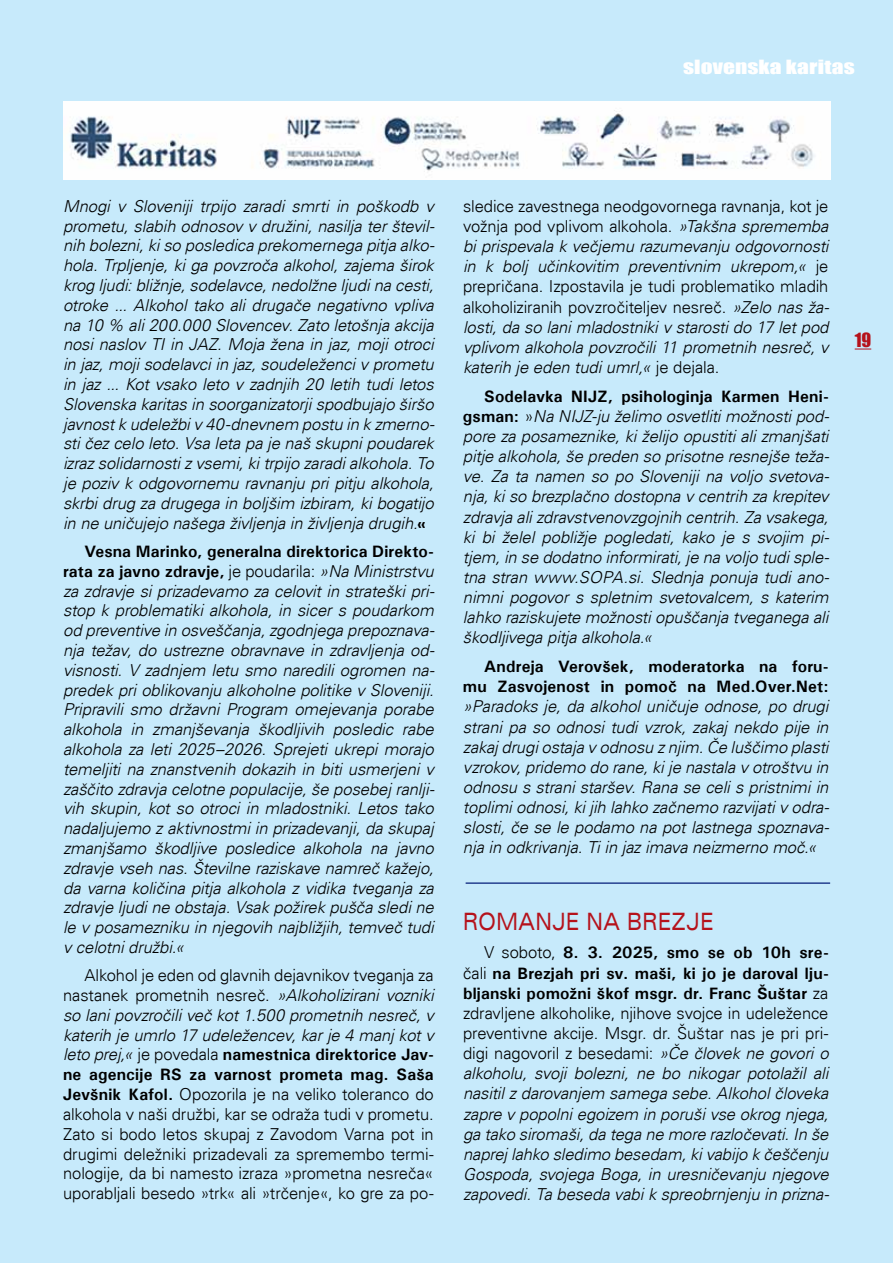
<style>
.page{position:relative;width:893px;height:1263px;background:#c7eafb}
.page>*{position:absolute;margin:0;border:0;box-sizing:border-box;transform-origin:0 0}
.t1{font:expanded 24px "Univers";letter-spacing:.005em;color:#b5121b;scale:.78 1}
.t2{font:18px "Impact";letter-spacing:.005em;color:#fff;scale:1.3 1}
.t3{font:18px "Impact";color:#b5121b}
.t4{font:italic 300 16.5px/20.1px "Univers";letter-spacing:-.005em;color:#000;text-align:justify}
.t5{font:300 16.5px/19.8px "Univers";letter-spacing:-.005em;color:#000;text-align:justify}
.t6{font:700 16.5px/20.1px "Univers";letter-spacing:.005em;color:#000;text-align:right}
.s1{font-weight:700;font-style:normal}
.s2{font-style:normal}
.s3{font-style:italic}
.s4{font-weight:700}
</style>
<div class="page">
<svg style="left:855px;top:349px;width:16px;height:1px"></svg>
<img style="left:63px;top:102px;width:767px;height:78px">
<hr style="left:466px;top:882px;width:364px;height:2px;background:#25408f">
<p class="t2" style="left:683px;top:53px;width:133px">slovenska karitas</p>
<p class="t4" style="left:63px;top:196px;width:373px">Mnogi v Sloveniji trpijo zaradi smrti in poškodb v prometu, slabih odnosov v družini, nasilja ter števil&shy;nih bolezni, ki so posledica prekomernega pitja alko&shy;hola. Trpljenje, ki ga povzroča alkohol, zajema širok krog ljudi: bližnje, sodelavce, nedolžne ljudi na cesti, otroke ... Alkohol tako ali drugače negativno vpliva na 10 % ali 200.000 Slovencev. Zato letošnja akcija nosi naslov TI in JAZ. Moja žena in jaz, moji otroci in jaz, moji sodelavci in jaz, soudeleženci v prometu in jaz ... Kot vsako leto v zadnjih 20 letih tudi letos Slovenska karitas in soorganizatorji spodbujajo širšo javnost k udeležbi v 40-dnevnem postu in k zmerno&shy;sti čez celo leto. Vsa leta pa je naš skupni poudarek izraz solidarnosti z vsemi, ki trpijo zaradi alkohola. To je poziv k odgovornemu ravnanju pri pitju alkohola, skrbi drug za drugega in boljšim izbiram, ki bogatijo in ne uničujejo našega življenja in življenja drugih.<span class="s1">«</span></p>
<p class="t4" style="left:63px;top:541px;width:373px;text-indent:21px"><span class="s1">Vesna Marinko, generalna direktorica Direkto&shy;rata za javno zdravje,</span> <span class="s2">je poudarila:</span> »Na Ministrstvu za zdravje si prizadevamo za celovit in strateški pri&shy;stop k problematiki alkohola, in sicer s poudarkom od preventive in osveščanja, zgodnjega prepoznava&shy;nja težav, do ustrezne obravnave in zdravljenja od&shy;visnosti. V zadnjem letu smo naredili ogromen na&shy;predek pri oblikovanju alkoholne politike v Sloveniji.<br>Pripravili smo državni Program omejevanja porabe alkohola in zmanjševanja škodljivih posledic rabe alkohola za leti 2025–2026. Sprejeti ukrepi morajo temeljiti na znanstvenih dokazih in biti usmerjeni v zaščito zdravja celotne populacije, še posebej ranlji&shy;vih skupin, kot so otroci in mladostniki. Letos tako nadaljujemo z aktivnostmi in prizadevanji, da skupaj zmanjšamo škodljive posledice alkohola na javno zdravje vseh nas. Številne raziskave namreč kažejo, da varna količina pitja alkohola z vidika tveganja za zdravje ljudi ne obstaja. Vsak požirek pušča sledi ne le v posamezniku in njegovih najbližjih, temveč tudi v celotni družbi.«</p>
<p class="t5" style="left:63px;top:965px;width:372px;text-indent:21px">Alkohol je eden od glavnih dejavnikov tveganja za nastanek prometnih nesreč. <span class="s3">»Alkoholizirani vozniki so lani povzročili več kot 1.500 prometnih nesreč, v katerih je umrlo 17 udeležencev, kar je 4 manj kot v leto prej,«</span> je povedala <span class="s4">namestnica direktorice Jav&shy;ne agencije RS za varnost prometa mag. Saša Jevšnik Kafol.</span> Opozorila je na veliko toleranco do alkohola v naši družbi, kar se odraža tudi v prometu.<br>Zato si bodo letos skupaj z Zavodom Varna pot in drugimi deležniki prizadevali za spremembo termi&shy;nologije, da bi namesto izraza »prometna nesreča« uporabljali besedo »trk« ali »trčenje«, ko gre za po-</p>
<p class="t4" style="left:463px;top:196px;width:368px"><span class="s2">sledice zavestnega neodgovornega ravnanja, kot je vožnja pod vplivom alkohola.</span> »Takšna sprememba bi prispevala k večjemu razumevanju odgovornosti in k bolj učinkovitim preventivnim ukrepom,« <span class="s2">je prepričana. Izpostavila je tudi problematiko mladih alkoholiziranih povzročiteljev nesreč.</span> »Zelo nas ža&shy;losti, da so lani mladostniki v starosti do 17 let pod vplivom alkohola povzročili 11 prometnih nesreč, v katerih je eden tudi umrl,« <span class="s2">je dejala.</span></p>
<p class="t4" style="left:463px;top:386px;width:368px;text-indent:21px"><span class="s1">Sodelavka NIJZ, psihologinja Karmen Heni&shy;gsman:</span> <span class="s2">»</span>Na NIJZ-ju želimo osvetliti možnosti pod&shy;pore za posameznike, ki želijo opustiti ali zmanjšati pitje alkohola, še preden so prisotne resnejše teža&shy;ve. Za ta namen so po Sloveniji na voljo svetova&shy;nja, ki so brezplačno dostopna v centrih za krepitev zdravja ali zdravstvenovzgojnih centrih. Za vsakega, ki bi želel pobližje pogledati, kako je s svojim pi&shy;tjem, in se dodatno informirati, je na voljo tudi sple&shy;tna stran www.SOPA.si. Slednja ponuja tudi ano&shy;nimni pogovor s spletnim svetovalcem, s katerim lahko raziskujete možnosti opuščanja tveganega ali škodljivega pitja alkohola.«</p>
<p class="t6" style="left:463px;top:656px;width:367px">Andreja Verovšek, moderatorka na foru&shy;mu Zasvojenost in pomoč na Med.Over.Net:</p>
<p class="t4" style="left:463px;top:696px;width:368px">»Paradoks je, da alkohol uničuje odnose, po drugi strani pa so odnosi tudi vzrok, zakaj nekdo pije in zakaj drugi ostaja v odnosu z njim. Če luščimo plasti vzrokov, pridemo do rane, ki je nastala v otroštvu in odnosu s strani staršev. Rana se celi s pristnimi in toplimi odnosi, ki jih lahko začnemo razvijati v odra&shy;slosti, če se le podamo na pot lastnega spoznava&shy;nja in odkrivanja. Ti in jaz imava neizmerno moč.«</p>
<h1 class="t1" style="left:463px;top:907px;width:323px">ROMANJE NA BREZJE</h1>
<p class="t4" style="left:463px;top:942px;width:368px;text-indent:21px"><span class="s2">V soboto,</span> <span class="s1">8. 3. 2025, smo se ob 10h sre&shy;</span><span class="s2">čali</span> <span class="s1">na Brezjah pri sv. maši, ki jo je daroval lju&shy;bljanski pomožni škof msgr. dr. Franc Šuštar</span> <span class="s2">za zdravljene alkoholike, njihove svojce in udeležence preventivne akcije. Msgr. dr. Šuštar nas je pri pri&shy;digi nagovoril z besedami:</span> »Če človek ne govori o alkoholu, svoji bolezni, ne bo nikogar potolažil ali nasitil z darovanjem samega sebe. Alkohol človeka zapre v popolni egoizem in poruši vse okrog njega, ga tako siromaši, da tega ne more razločevati. In še naprej lahko sledimo besedam, ki vabijo k češčenju Gospoda, svojega Boga, in uresničevanju njegove zapovedi. Ta beseda vabi k spreobrnjenju in prizna-</p>
<p class="t3" style="left:855px;top:326px;width:18px">19</p>
</div>
